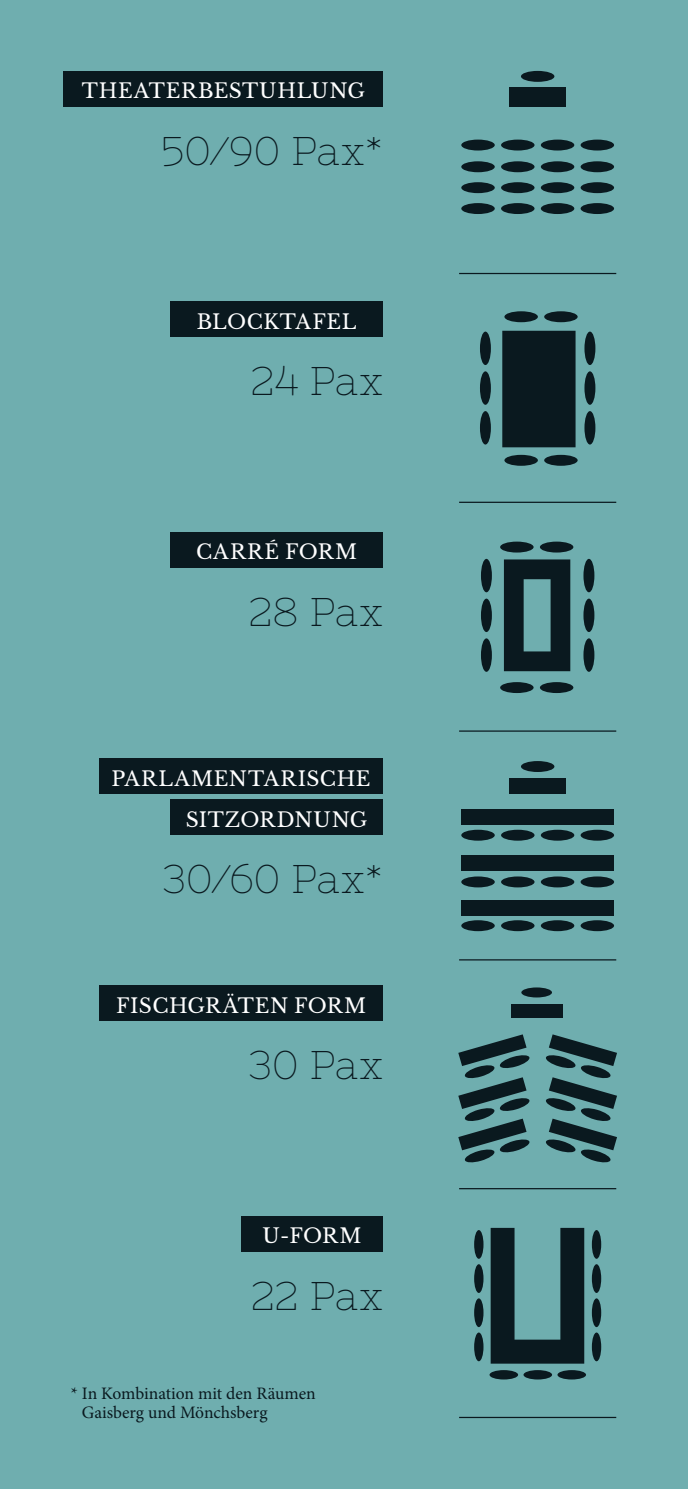
<style>
.page{position:relative;width:688px;height:1489px;background:#fff}
.page>*{position:absolute;margin:0;border:0;box-sizing:border-box;transform-origin:0 0}
.t1{font:40px "Nixie One";color:#0a191f}
.t2{font:20px/40.8px "Libre Baskerville";letter-spacing:.025em;color:#fff;text-align:right}
.t3{font:20px "Libre Baskerville";letter-spacing:.055em;color:#fff}
.t4{font:17.5px/18.8px "Minion Pro";letter-spacing:-.005em;color:#0a191f}
</style>
<div class="page">
<div style="left:0;top:0;width:687px;height:1488px;background:#6faeaf"></div>
<hr style="left:459px;top:273px;width:157px;height:1px;background:#0a191f">
<hr style="left:459px;top:501px;width:157px;height:2px;background:#0a191f">
<hr style="left:459px;top:730px;width:157px;height:1px;background:#0a191f">
<hr style="left:459px;top:959px;width:157px;height:1px;background:#0a191f">
<hr style="left:459px;top:1187px;width:157px;height:2px;background:#0a191f">
<hr style="left:459px;top:1416px;width:157px;height:1px;background:#0a191f">
<div style="left:461px;top:182px;width:33px;height:11px;background:#0a191f;border-radius:50%"></div>
<div style="left:501px;top:182px;width:33px;height:11px;background:#0a191f;border-radius:50%"></div>
<div style="left:540px;top:182px;width:34px;height:11px;background:#0a191f;border-radius:50%"></div>
<div style="left:580px;top:182px;width:34px;height:11px;background:#0a191f;border-radius:50%"></div>
<div style="left:461px;top:203px;width:33px;height:11px;background:#0a191f;border-radius:50%"></div>
<div style="left:501px;top:203px;width:33px;height:11px;background:#0a191f;border-radius:50%"></div>
<div style="left:540px;top:203px;width:34px;height:11px;background:#0a191f;border-radius:50%"></div>
<div style="left:580px;top:203px;width:34px;height:11px;background:#0a191f;border-radius:50%"></div>
<div style="left:461px;top:161px;width:33px;height:11px;background:#0a191f;border-radius:50%"></div>
<div style="left:501px;top:161px;width:33px;height:11px;background:#0a191f;border-radius:50%"></div>
<div style="left:540px;top:161px;width:34px;height:11px;background:#0a191f;border-radius:50%"></div>
<div style="left:580px;top:161px;width:34px;height:11px;background:#0a191f;border-radius:50%"></div>
<div style="left:461px;top:140px;width:33px;height:10px;background:#0a191f;border-radius:50%"></div>
<div style="left:501px;top:140px;width:33px;height:10px;background:#0a191f;border-radius:50%"></div>
<div style="left:540px;top:140px;width:34px;height:10px;background:#0a191f;border-radius:50%"></div>
<div style="left:580px;top:140px;width:34px;height:10px;background:#0a191f;border-radius:50%"></div>
<div style="left:521px;top:71px;width:33px;height:11px;background:#0a191f;border-radius:50%"></div>
<div style="left:509px;top:87px;width:56px;height:20px;background:#0a191f"></div>
<div style="left:461px;top:920px;width:33px;height:11px;background:#0a191f;border-radius:50%"></div>
<div style="left:501px;top:920px;width:33px;height:11px;background:#0a191f;border-radius:50%"></div>
<div style="left:540px;top:920px;width:34px;height:11px;background:#0a191f;border-radius:50%"></div>
<div style="left:580px;top:920px;width:34px;height:11px;background:#0a191f;border-radius:50%"></div>
<div style="left:461px;top:876px;width:33px;height:11px;background:#0a191f;border-radius:50%"></div>
<div style="left:501px;top:876px;width:33px;height:11px;background:#0a191f;border-radius:50%"></div>
<div style="left:540px;top:876px;width:34px;height:11px;background:#0a191f;border-radius:50%"></div>
<div style="left:580px;top:876px;width:34px;height:11px;background:#0a191f;border-radius:50%"></div>
<div style="left:461px;top:829px;width:33px;height:11px;background:#0a191f;border-radius:50%"></div>
<div style="left:501px;top:829px;width:33px;height:11px;background:#0a191f;border-radius:50%"></div>
<div style="left:540px;top:829px;width:34px;height:11px;background:#0a191f;border-radius:50%"></div>
<div style="left:580px;top:829px;width:34px;height:11px;background:#0a191f;border-radius:50%"></div>
<div style="left:521px;top:761px;width:33px;height:11px;background:#0a191f;border-radius:50%"></div>
<div style="left:509px;top:778px;width:56px;height:15px;background:#0a191f"></div>
<div style="left:461px;top:809px;width:153px;height:15px;background:#0a191f"></div>
<div style="left:461px;top:855px;width:153px;height:15px;background:#0a191f"></div>
<div style="left:461px;top:900px;width:153px;height:15px;background:#0a191f"></div>
<div style="left:480px;top:331px;width:10px;height:34px;background:#0a191f;border-radius:50%"></div>
<div style="left:480px;top:371px;width:10px;height:34px;background:#0a191f;border-radius:50%"></div>
<div style="left:480px;top:411px;width:10px;height:33px;background:#0a191f;border-radius:50%"></div>
<div style="left:504px;top:455px;width:33px;height:11px;background:#0a191f;border-radius:50%"></div>
<div style="left:544px;top:455px;width:33px;height:11px;background:#0a191f;border-radius:50%"></div>
<div style="left:584px;top:331px;width:11px;height:34px;background:#0a191f;border-radius:50%"></div>
<div style="left:584px;top:371px;width:11px;height:34px;background:#0a191f;border-radius:50%"></div>
<div style="left:584px;top:411px;width:11px;height:33px;background:#0a191f;border-radius:50%"></div>
<div style="left:502px;top:331px;width:73px;height:116px;background:#0a191f"></div>
<div style="left:504px;top:311px;width:33px;height:11px;background:#0a191f;border-radius:50%"></div>
<div style="left:544px;top:311px;width:33px;height:11px;background:#0a191f;border-radius:50%"></div>
<div style="left:481px;top:559px;width:10px;height:33px;background:#0a191f;border-radius:50%"></div>
<div style="left:481px;top:598px;width:10px;height:34px;background:#0a191f;border-radius:50%"></div>
<div style="left:481px;top:638px;width:10px;height:33px;background:#0a191f;border-radius:50%"></div>
<div style="left:500px;top:682px;width:33px;height:11px;background:#0a191f;border-radius:50%"></div>
<div style="left:539px;top:682px;width:34px;height:11px;background:#0a191f;border-radius:50%"></div>
<div style="left:583px;top:559px;width:11px;height:33px;background:#0a191f;border-radius:50%"></div>
<div style="left:583px;top:598px;width:11px;height:34px;background:#0a191f;border-radius:50%"></div>
<div style="left:583px;top:638px;width:11px;height:33px;background:#0a191f;border-radius:50%"></div>
<svg style="left:503px;top:559px;width:67px;height:112px"></svg>
<div style="left:500px;top:541px;width:33px;height:11px;background:#0a191f;border-radius:50%"></div>
<div style="left:539px;top:541px;width:34px;height:11px;background:#0a191f;border-radius:50%"></div>
<div style="left:521px;top:987px;width:31px;height:10px;background:#0a191f;border-radius:50%"></div>
<div style="left:510px;top:1003px;width:52px;height:14px;background:#0a191f"></div>
<svg style="left:546px;top:1034px;width:71px;height:128px"></svg>
<svg style="left:458px;top:1034px;width:72px;height:128px"></svg>
<div style="left:474px;top:1229px;width:9px;height:29px;background:#0a191f;border-radius:50%"></div>
<div style="left:474px;top:1264px;width:9px;height:28px;background:#0a191f;border-radius:50%"></div>
<div style="left:474px;top:1298px;width:9px;height:28px;background:#0a191f;border-radius:50%"></div>
<div style="left:474px;top:1332px;width:9px;height:29px;background:#0a191f;border-radius:50%"></div>
<svg style="left:489px;top:1369px;width:29px;height:10px"></svg>
<svg style="left:523px;top:1369px;width:29px;height:10px"></svg>
<svg style="left:557px;top:1369px;width:29px;height:10px"></svg>
<div style="left:591px;top:1229px;width:10px;height:29px;background:#0a191f;border-radius:50%"></div>
<div style="left:591px;top:1264px;width:10px;height:28px;background:#0a191f;border-radius:50%"></div>
<div style="left:591px;top:1298px;width:10px;height:28px;background:#0a191f;border-radius:50%"></div>
<div style="left:591px;top:1332px;width:10px;height:29px;background:#0a191f;border-radius:50%"></div>
<svg style="left:490px;top:1227px;width:94px;height:136px"></svg>
<div style="left:64px;top:71px;width:319px;height:35px;background:#0a191f"></div>
<div style="left:99px;top:758px;width:284px;height:36px;background:#0a191f"></div>
<div style="left:170px;top:799px;width:213px;height:35px;background:#0a191f"></div>
<div style="left:170px;top:301px;width:213px;height:36px;background:#0a191f"></div>
<div style="left:170px;top:531px;width:213px;height:36px;background:#0a191f"></div>
<div style="left:241px;top:1215px;width:142px;height:36px;background:#0a191f"></div>
<div style="left:99px;top:985px;width:284px;height:35px;background:#0a191f"></div>
<p class="t2" style="left:82px;top:71px;width:285px">THEATERBESTUHLUNG</p>
<h1 class="t1" style="left:161px;top:128px;width:223px">50/90 Pax*</h1>
<p class="t2" style="left:197px;top:301px;width:161px">BLOCKTAFEL</p>
<h1 class="t1" style="left:250px;top:358px;width:134px">24 Pax</h1>
<p class="t3" style="left:196px;top:540px;width:162px">CARRÉ FORM</p>
<h1 class="t1" style="left:248px;top:588px;width:136px">28 Pax</h1>
<p class="t2" style="left:112px;top:758px;width:260px">PARLAMENTARISCHE<br>SITZORDNUNG</p>
<h1 class="t1" style="left:162px;top:856px;width:222px">30/60 Pax*</h1>
<p class="t2" style="left:116px;top:985px;width:251px">FISCHGRÄTEN FORM</p>
<h1 class="t1" style="left:248px;top:1042px;width:136px">30 Pax</h1>
<p class="t2" style="left:262px;top:1215px;width:100px">U-FORM</p>
<h1 class="t1" style="left:250px;top:1272px;width:134px">22 Pax</h1>
<p class="t4" style="left:82px;top:1384px;width:235px;text-indent:-11px">* In Kombination mit den Räumen<br>Gaisberg und Mönchsberg</p>
</div>
